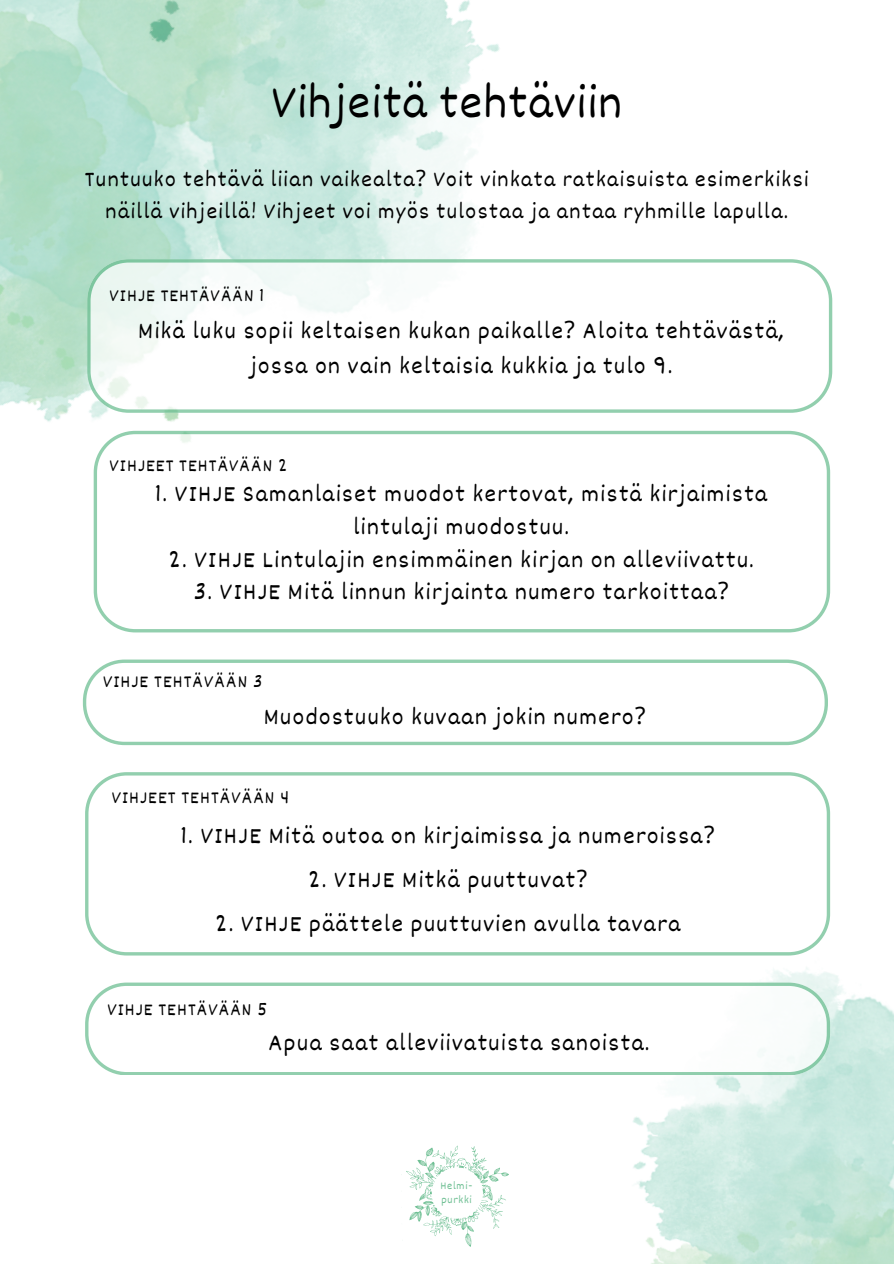
<style>
.page{position:relative;width:894px;height:1264px;background:#fff}
.page>*{position:absolute;margin:0;border:0;box-sizing:border-box;transform-origin:0 0}
.t1{font:48px "Dekko";letter-spacing:.03em;color:#000}
.t2{font:24px/34.8px "Dekko";letter-spacing:.065em;color:#000;text-align:center}
.t3{font:22.5px/31.5px "Dekko";letter-spacing:.065em;color:#000;text-align:center}
.t4{font:18px "Dekko";letter-spacing:.065em;color:#000}
.t5{font:11.1px/13.8px "Dekko";letter-spacing:.07em;color:#6ebf93}
.s1{font-family:"Noto Sans"}
</style>
<div class="page">
<img style="left:0;top:0;width:638px;height:593px">
<img style="left:577px;top:913px;width:316px;height:350px">
<svg style="left:401px;top:1145px;width:108px;height:101px"></svg>
<svg style="left:87px;top:259px;width:745px;height:153px"></svg>
<svg style="left:83px;top:659px;width:744px;height:86px"></svg>
<svg style="left:94px;top:431px;width:735px;height:201px"></svg>
<svg style="left:85px;top:772px;width:744px;height:183px"></svg>
<svg style="left:85px;top:982px;width:744px;height:92px"></svg>
<p class="t1" style="left:271px;top:72px;width:352px">Vihjeitä tehtäviin</p>
<h1 class="t3" style="left:85px;top:162px;width:725px">Tuntuuko tehtävä liian vaikealta<span class="s1">?</span> Voit vinkata ratkaisuista esimerkiksi näillä vihjeillä! Vihjeet voi myös tulostaa ja antaa ryhmille lapulla.</h1>
<p class="t4" style="left:110px;top:284px;width:156px">VIHJE TEHTÄVÄÄN 1</p>
<p class="t2" style="left:138px;top:312px;width:647px">Mikä luku sopii keltaisen kukan paikalle<span class="s1">?</span> Aloita tehtävästä, jossa on vain keltaisia kukkia ja tulo 9.</p>
<p class="t4" style="left:110px;top:454px;width:179px">VIHJEET TEHTÄVÄÄN 2</p>
<p class="t2" style="left:155px;top:476px;width:613px;line-height:32.7px">1. VIHJE Samanlaiset muodot kertovat, mistä kirjaimista lintulaji muodostuu.</p>
<p class="t2" style="left:168px;top:541px;width:586px">2. VIHJE Lintulajin ensimmäinen kirjan on alleviivattu.</p>
<p class="t2" style="left:194px;top:573px;width:536px">3. VIHJE Mitä linnun kirjainta numero tarkoittaa<span class="s1">?</span></p>
<p class="t4" style="left:103px;top:670px;width:161px">VIHJE TEHTÄVÄÄN 3</p>
<p class="t2" style="left:264px;top:698px;width:383px">Muodostuuko kuvaan jokin numero<span class="s1">?</span></p>
<p class="t4" style="left:112px;top:786px;width:179px">VIHJEET TEHTÄVÄÄN 4</p>
<p class="t2" style="left:181px;top:817px;width:535px">1. VIHJE Mitä outoa on kirjaimissa ja numeroissa<span class="s1">?</span></p>
<p class="t2" style="left:308px;top:861px;width:281px">2. VIHJE Mitkä puuttuvat<span class="s1">?</span></p>
<p class="t2" style="left:215px;top:905px;width:466px">2. VIHJE päättele puuttuvien avulla tavara</p>
<p class="t4" style="left:107px;top:998px;width:161px">VIHJE TEHTÄVÄÄN 5</p>
<p class="t2" style="left:268px;top:1024px;width:382px">Apua saat alleviivatuista sanoista.</p>
<p class="t5" style="left:440px;top:1178px;width:33px">Helmi&shy;purkki</p>
</div>
